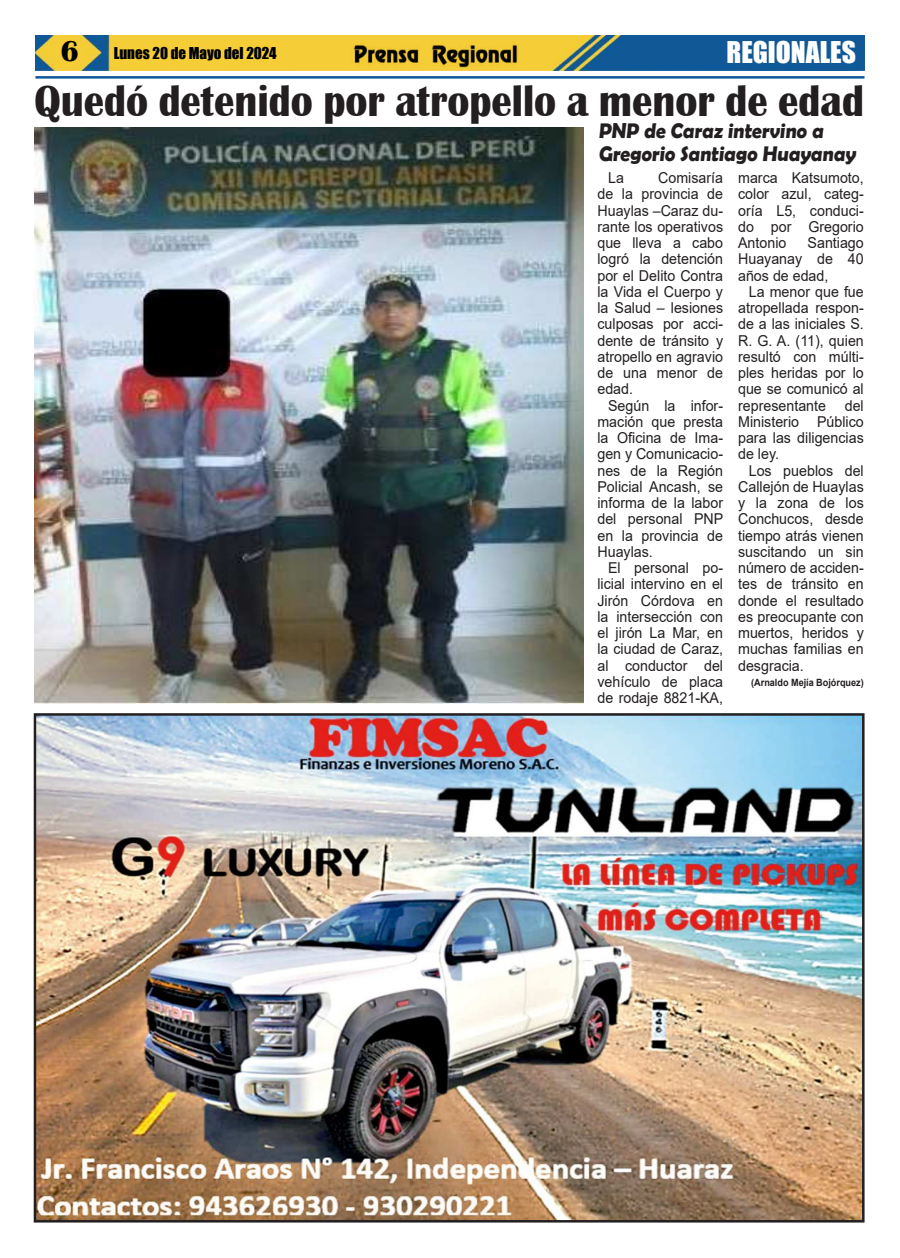
<style>
.page{position:relative;width:900px;height:1258px;background:#fff}
.page>*{position:absolute;margin:0;border:0;box-sizing:border-box;transform-origin:0 0}
.t1{font:700 45.38px "Britannic";color:#231f20;scale:.9 1}
.t2{font:27.5px "Impact";color:#fff}
.t3{font:700 21.25px/22.5px "Berlin Sans FB Demi";color:#231f20;scale:.93 1}
.t4{font:15px/16.2px "Arial";color:#231f20;text-align:justify;scale:.95 1}
.t5{font:15px "Impact";color:#000}
.t6{font:700 10px "Arial";color:#231f20;scale:.91 1}
.s1{font-family:"Britannic";font-weight:700;font-size:30px}
</style>
<div class="page">
<img style="left:35px;top:35px;width:830px;height:36px">
<hr style="left:35px;top:76px;width:830px;height:3px;background:#0f5998">
<img style="left:351px;top:41px;width:169px;height:27px">
<img style="left:34px;top:128px;width:549px;height:575px">
<img style="left:37px;top:716px;width:825px;height:503px">
<p class="t5" style="left:61px;top:47px;width:218px"><span class="s1">6</span> Lunes 20 de Mayo del 2024</p>
<h2 class="t2" style="left:727px;top:37px;width:131px">REGIONALES</h2>
<h1 class="t1" style="left:34px;top:85px;width:923px">Quedó detenido por atropello a menor de edad</h1>
<h3 class="t3" style="left:598px;top:119px;width:281px">PNP de Caraz intervino a<br>Gregorio Santiago Huayanay</h3>
<p class="t4" style="left:597px;top:171px;width:134px;text-indent:61px">Comisaría de la provincia de Huaylas –Caraz du&shy;rante los operativos que lleva a cabo logró la detención por el Delito Contra la Vida el Cuerpo y la Salud – lesiones culposas por acci&shy;dente de tránsito y atropello en agravio de una menor de edad.</p>
<p class="t4" style="left:597px;top:399px;width:134px;text-indent:11px">Según la infor&shy;mación que presta la O昀椀cina de Ima&shy;gen y Comunicacio&shy;nes de la Región Policial Ancash, se informa de la labor del personal PNP en la provincia de Huaylas.</p>
<p class="t4" style="left:597px;top:561px;width:134px;text-indent:11px">El personal po&shy;licial intervino en el Jirón Córdova en la intersección con el jirón La Mar, en la ciudad de Caraz, al conductor del vehículo de placa de rodaje 8821-KA,</p>
<p class="t4" style="left:608px;top:171px;width:18px">La</p>
<p class="t4" style="left:738px;top:171px;width:134px">marca Katsumoto, color azul, categ&shy;oría L5, conduci&shy;do por Gregorio Antonio</p>
<p class="t4" style="left:738px;top:236px;width:134px;text-indent:69px">Santiago Huayanay de 40 años de edad,</p>
<p class="t4" style="left:738px;top:285px;width:134px;text-indent:11px">La menor que fue atropellada respon&shy;de a las iniciales S.<br>R. G. A. (11), quien resultó con múlti&shy;ples heridas por lo que se comunicó al representante del Ministerio Público para las diligencias de ley.</p>
<p class="t4" style="left:738px;top:464px;width:134px;text-indent:11px">Los pueblos del Callejón de Huaylas y la zona de los Conchucos, desde tiempo atrás vienen suscitando un sin número de acciden&shy;tes de tránsito en donde el resultado es preocupante con muertos, heridos y muchas familias en desgracia.</p>
<p class="t6" style="left:751px;top:678px;width:125px">(Arnaldo Mejía Bojórquez)</p>
</div>
